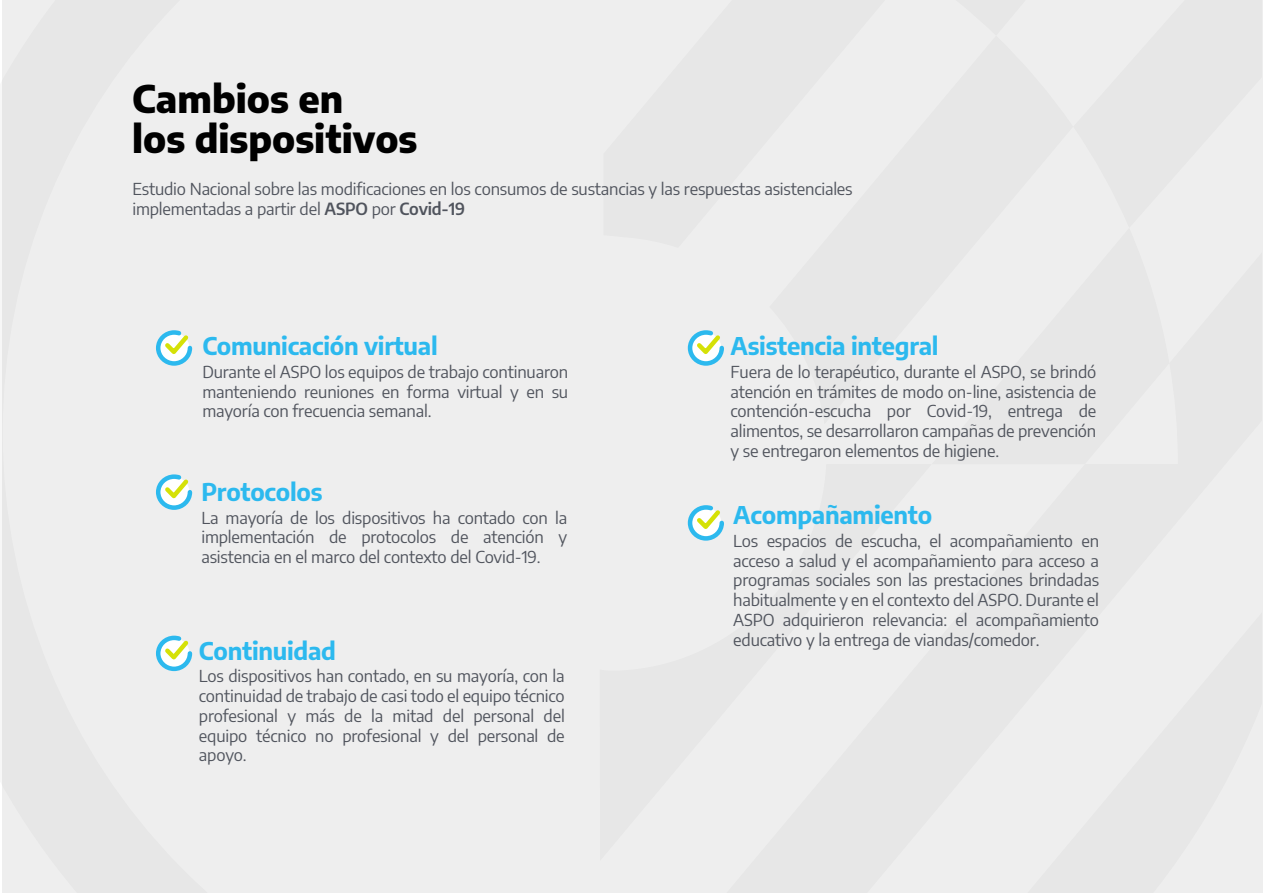
<style>
.page{position:relative;width:1263px;height:893px;background:#fff}
.page>*{position:absolute;margin:0;border:0;box-sizing:border-box;transform-origin:0 0}
.t1{font:800 37.5px/40.5px "Encode Sans";color:#000}
.t2{font:700 24px "Encode Sans";letter-spacing:-.01em;color:#2cb9ee}
.t3{font:16.5px/19.8px "Encode Sans";letter-spacing:-.01em;color:#50545d;text-align:justify}
.s1{font-weight:600}
</style>
<div class="page">
<div style="left:2px;top:0;width:1259px;height:893px;background:#eee"></div>
<svg style="left:154px;top:633px;width:40px;height:40px"></svg>
<svg style="left:154px;top:472px;width:40px;height:40px"></svg>
<svg style="left:154px;top:328px;width:40px;height:40px"></svg>
<svg style="left:685px;top:503px;width:41px;height:40px"></svg>
<svg style="left:685px;top:328px;width:41px;height:40px"></svg>
<h1 class="t1" style="left:132px;top:76px;width:287px">Cambios en<br>los dispositivos</h1>
<p class="t3" style="left:132px;top:178px;width:722px">Estudio Nacional sobre las modificaciones en los consumos de sustancias y las respuestas asistenciales implementadas a partir del <span class="s1">ASPO</span> por <span class="s1">Covid-19</span></p>
<h2 class="t2" style="left:202px;top:328px;width:237px">Comunicación virtual</h2>
<p class="t3" style="left:202px;top:361px;width:367px">Durante el ASPO los equipos de trabajo continuaron manteniendo reuniones en forma virtual y en su mayoría con frecuencia semanal.</p>
<h2 class="t2" style="left:201px;top:474px;width:123px">Protocolos</h2>
<p class="t3" style="left:201px;top:507px;width:367px">La mayoría de los dispositivos ha contado con la implementación de protocolos de atención y asistencia en el marco del contexto del Covid-19.</p>
<h2 class="t2" style="left:199px;top:633px;width:139px">Continuidad</h2>
<p class="t3" style="left:199px;top:665px;width:367px">Los dispositivos han contado, en su mayoría, con la continuidad de trabajo de casi todo el equipo técnico profesional y más de la mitad del personal del equipo técnico no profesional y del personal de apoyo.</p>
<h2 class="t2" style="left:730px;top:328px;width:210px">Asistencia integral</h2>
<p class="t3" style="left:730px;top:361px;width:367px">Fuera de lo terapéutico, durante el ASPO, se brindó atención en trámites de modo on-line, asistencia de contención-escucha por Covid-19, entrega de alimentos, se desarrollaron campañas de prevención y se entregaron elementos de higiene.</p>
<h2 class="t2" style="left:733px;top:497px;width:200px">Acompañamiento</h2>
<p class="t3" style="left:733px;top:530px;width:367px">Los espacios de escucha, el acompañamiento en acceso a salud y el acompañamiento para acceso a programas sociales son las prestaciones brindadas habitualmente y en el contexto del ASPO. Durante el ASPO adquirieron relevancia: el acompañamiento educativo y la entrega de viandas/comedor.</p>
</div>
